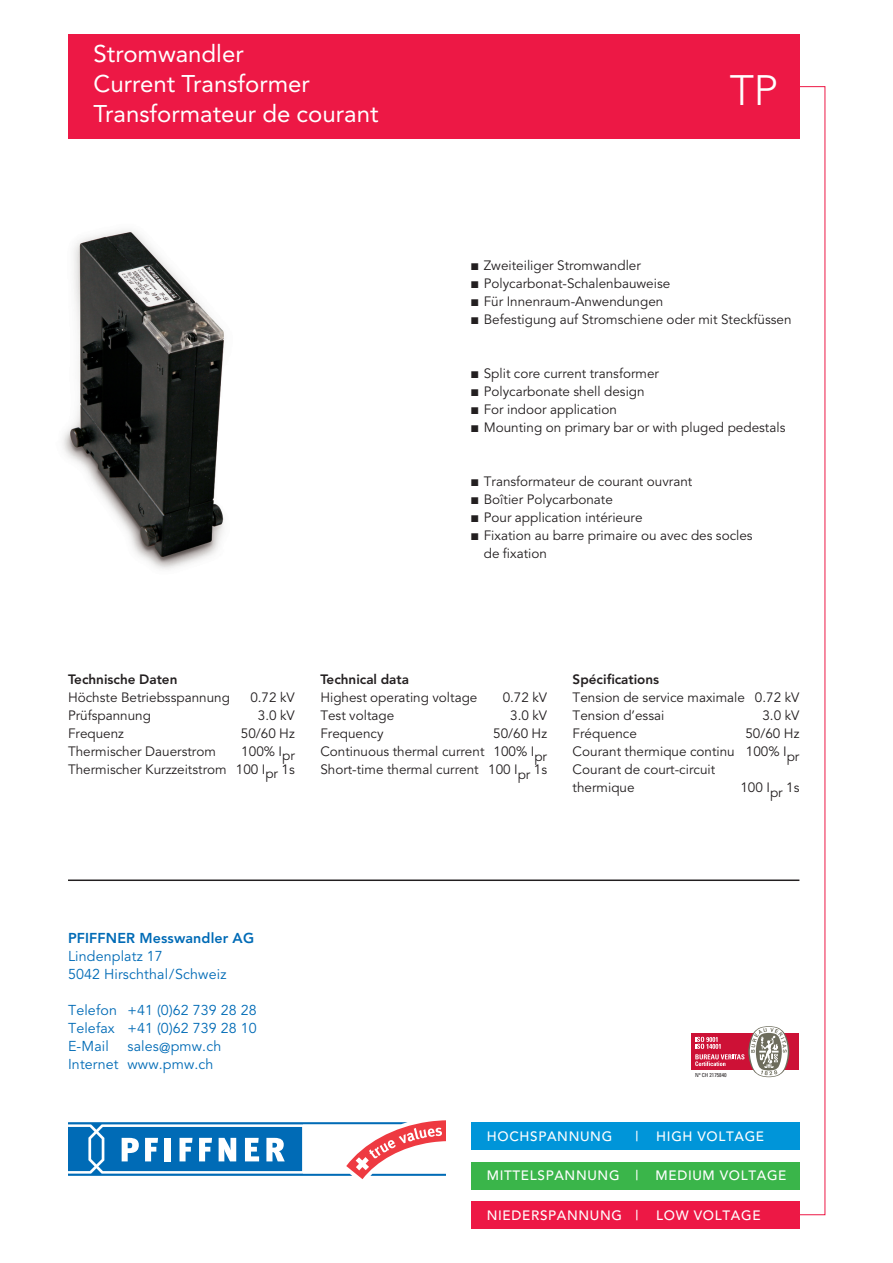
<style>
.page{position:relative;width:893px;height:1263px;background:#fff}
.page>*{position:absolute;margin:0;border:0;box-sizing:border-box;transform-origin:0 0}
.t1{font:300 42.15px "Avenir";color:#fff}
.t2{font:24px/30px "Avenir";color:#fff}
.t3{font:14.25px/18px "Avenir";letter-spacing:.01em;color:#006bb6}
.t4{font:800 14.25px "Avenir";letter-spacing:.01em;color:#006bb6}
.t5{font:13.5px/18px "Avenir";color:#231f20}
.t6{font:500 13.5px "Avenir";letter-spacing:.05em;color:#fff}
.t7{font:800 13.5px "Avenir";color:#231f20}
.t8{font:13.5px "Avenir";letter-spacing:.05em;color:#fff}
.t9{font:condensed 5.55px "Univers";color:#231f20}
</style>
<div class="page">
<div style="left:68px;top:34px;width:731px;height:104px;background:#ed1845"></div>
<svg style="left:68px;top:1120px;width:378px;height:59px"></svg>
<div style="left:691px;top:1033px;width:108px;height:37px;background:#cd1136"></div>
<svg style="left:695px;top:1026px;width:94px;height:51px"></svg>
<div style="left:471px;top:1123px;width:328px;height:27px;background:#0095d9"></div>
<div style="left:471px;top:1162px;width:328px;height:27px;background:#3ab54a"></div>
<div style="left:471px;top:1201px;width:328px;height:28px;background:#ed1845"></div>
<hr style="left:68px;top:879px;width:731px;height:2px;background:#231f20">
<img style="left:62px;top:230px;width:162px;height:340px">
<h2 class="t2" style="left:94px;top:39px;width:286px">Stromwandler<br>Current Transformer<br>Transformateur de courant</h2>
<h1 class="t1" style="left:730px;top:66px;width:50px">TP</h1>
<p class="t5" style="left:471px;top:257px;width:171px">■ Zweiteiliger Stromwandler</p>
<p class="t5" style="left:471px;top:275px;width:201px">■ Polycarbonat-Schalenbauweise</p>
<p class="t5" style="left:471px;top:293px;width:194px">■ Für Innenraum-Anwendungen</p>
<p class="t5" style="left:471px;top:311px;width:322px">■ Befestigung auf Stromschiene oder mit Steckfüssen</p>
<p class="t5" style="left:471px;top:365px;width:190px">■ Split core current transformer</p>
<p class="t5" style="left:471px;top:383px;width:175px">■ Polycarbonate shell design</p>
<p class="t5" style="left:471px;top:401px;width:147px">■ For indoor application</p>
<p class="t5" style="left:471px;top:419px;width:316px">■ Mounting on primary bar or with pluged pedestals</p>
<p class="t5" style="left:471px;top:473px;width:223px">■ Transformateur de courant ouvrant</p>
<p class="t5" style="left:471px;top:491px;width:143px">■ Boîtier Polycarbonate</p>
<p class="t5" style="left:471px;top:509px;width:173px">■ Pour application intérieure</p>
<p class="t5" style="left:484px;top:527px;width:270px;text-indent:-13px">■ Fixation au barre primaire ou avec des socles de fixation</p>
<p class="t7" style="left:68px;top:671px;width:111px">Technische Daten</p>
<p class="t5" style="left:68px;top:689px;width:163px">Höchste Betriebsspannung</p>
<p class="t5" style="left:250px;top:689px;width:46px">0.72 kV</p>
<p class="t5" style="left:68px;top:707px;width:85px">Prüfspannung</p>
<p class="t5" style="left:258px;top:707px;width:38px">3.0 kV</p>
<p class="t5" style="left:68px;top:725px;width:58px">Frequenz</p>
<p class="t5" style="left:241px;top:725px;width:55px">50/60 Hz</p>
<p class="t5" style="left:68px;top:743px;width:149px">Thermischer Dauerstrom</p>
<p class="t5" style="left:68px;top:743px;width:228px;text-align:right">100% Ipr<br>Thermischer Kurzzeitstrom 100 Ipr 1s</p>
<p class="t7" style="left:320px;top:671px;width:90px">Technical data</p>
<p class="t5" style="left:320px;top:689px;width:159px">Highest operating voltage</p>
<p class="t5" style="left:503px;top:689px;width:46px">0.72 kV</p>
<p class="t5" style="left:320px;top:707px;width:75px">Test voltage</p>
<p class="t5" style="left:510px;top:707px;width:38px">3.0 kV</p>
<p class="t5" style="left:320px;top:725px;width:65px">Frequency</p>
<p class="t5" style="left:320px;top:725px;width:228px;text-align:justify;text-indent:173px">50/60 Hz Continuous thermal current 100% Ipr Short-time thermal current 100 Ipr 1s</p>
<p class="t7" style="left:573px;top:671px;width:88px">Spécifications</p>
<p class="t5" style="left:573px;top:689px;width:228px">Tension de service maximale 0.72 kV<br>Tension d’essai</p>
<p class="t5" style="left:762px;top:707px;width:38px">3.0 kV</p>
<p class="t5" style="left:573px;top:725px;width:228px;text-indent:173px">50/60 Hz<br>Courant thermique continu 100% Ipr<br>Courant de court-circuit<br>thermique</p>
<p class="t5" style="left:573px;top:725px;width:66px">Fréquence</p>
<p class="t5" style="left:740px;top:779px;width:60px">100 Ipr 1s</p>
<p class="t4" style="left:68px;top:930px;width:188px">PFIFFNER Messwandler AG</p>
<p class="t3" style="left:68px;top:948px;width:160px">Lindenplatz 17<br>5042 Hirschthal/Schweiz</p>
<p class="t3" style="left:68px;top:1002px;width:190px;text-align:justify">Telefon +41 (0)62 739 28 28<br>Telefax +41 (0)62 739 28 10<br>E-Mail</p>
<p class="t3" style="left:68px;top:1038px;width:155px;text-indent:60px">sales@pmw.ch<br>Internet www.pmw.ch</p>
<p class="t9" style="left:695px;top:1072px;width:33px">N<sup>o</sup> CH 2175840</p>
<p class="t8" style="left:487px;top:1130px;width:125px">HOCHSPANNUNG</p>
<p class="t8" style="left:636px;top:1130px;width:4px">|</p>
<p class="t8" style="left:656px;top:1130px;width:108px">HIGH VOLTAGE</p>
<p class="t6" style="left:487px;top:1168px;width:153px">MITTELSPANNUNG |</p>
<p class="t6" style="left:655px;top:1168px;width:132px">MEDIUM VOLTAGE</p>
<p class="t6" style="left:487px;top:1207px;width:153px">NIEDERSPANNUNG |</p>
<p class="t6" style="left:656px;top:1207px;width:106px">LOW VOLTAGE</p>
</div>
